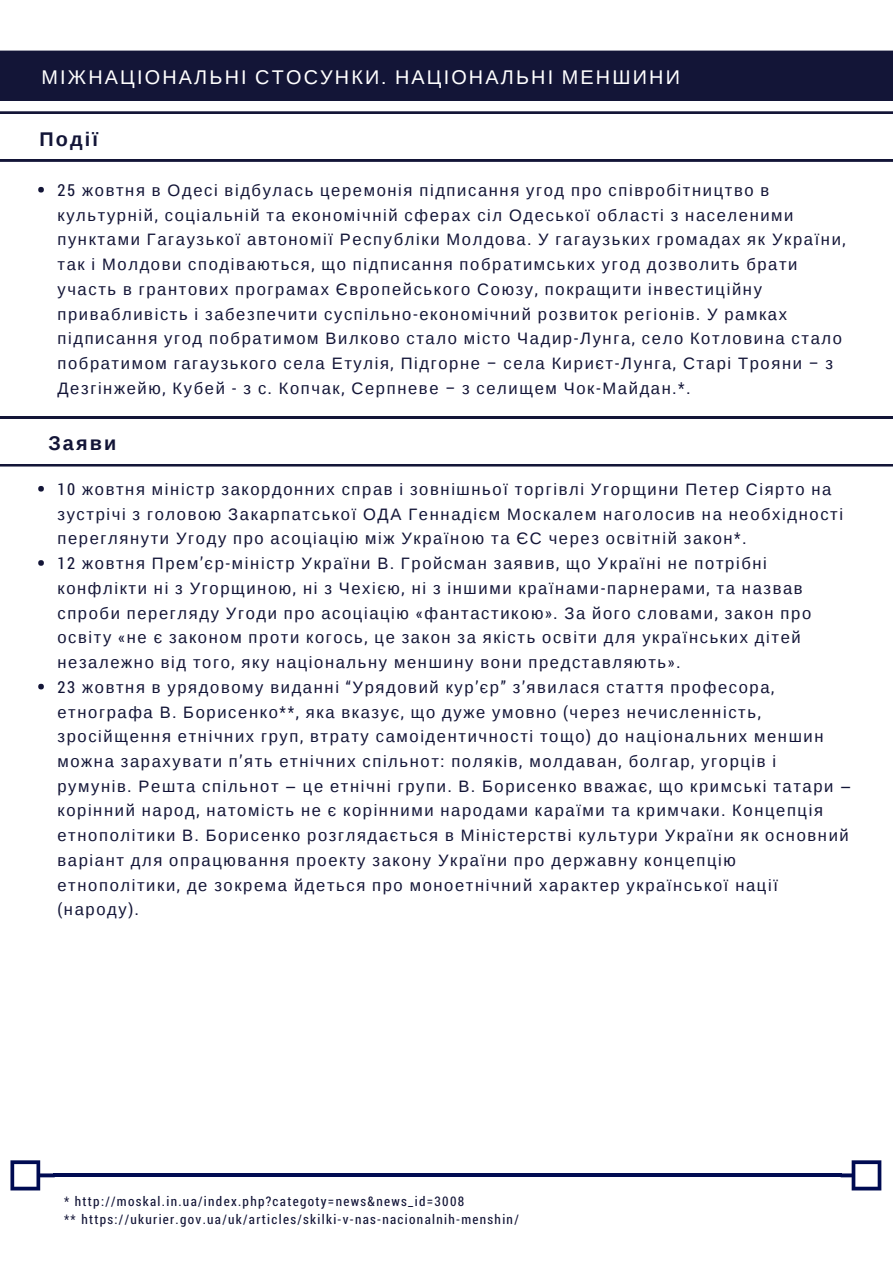
<style>
.page{position:relative;width:893px;height:1263px;background:#fff}
.page>*{position:absolute;margin:0;border:0;box-sizing:border-box;transform-origin:0 0}
.t1{font:19.8px "Liberation Sans";letter-spacing:.11em;color:#fff}
.t2{font:700 19.8px "Liberation Sans";letter-spacing:.11em;color:#131537}
.t3{font:16.5px/24.8px "Liberation Sans";letter-spacing:.1em;color:#131537}
.t4{font:13.2px/18px "Roboto Condensed";letter-spacing:.1em;color:#131537}
.s1{font-family:"Roboto Condensed"}
.s2{font-family:"DejaVu Sans"}
</style>
<div class="page">
<div style="left:0;top:51px;width:892px;height:50px;background:#131537"></div>
<hr style="left:0;top:159px;width:892px;height:3px;background:#131537">
<hr style="left:0;top:111px;width:892px;height:3px;background:#131537">
<svg style="left:38px;top:187px;width:6px;height:6px"></svg>
<hr style="left:53px;top:1173px;width:788px;height:4px;background:#000b52">
<svg style="left:840px;top:1160px;width:41px;height:30px"></svg>
<svg style="left:10px;top:1160px;width:45px;height:30px"></svg>
<hr style="left:0;top:464px;width:892px;height:2px;background:#131537">
<hr style="left:0;top:416px;width:892px;height:2px;background:#131537">
<svg style="left:38px;top:486px;width:6px;height:6px"></svg>
<svg style="left:38px;top:560px;width:6px;height:6px"></svg>
<svg style="left:38px;top:684px;width:6px;height:5px"></svg>
<p class="t1" style="left:42px;top:66px;width:639px">МІЖНАЦІОНАЛЬНІ СТОСУНКИ<span class="s1">.</span> НАЦІОНАЛЬНІ МЕНШИНИ</p>
<p class="t2" style="left:39px;top:128px;width:60px">Події</p>
<p class="t3" style="left:57px;top:178px;width:789px"><span class="s1">25</span> жовтня в Одесі відбулась церемонія підписання угод про співробітництво в культурній<span class="s1">,</span> соціальній та економічній сферах сіл Одеської області з населеними пунктами Гагаузької автономії Республіки Молдова<span class="s1">.</span> У гагаузьких громадах як України<span class="s1">, </span>так і Молдови сподіваються<span class="s1">,</span> що підписання побратимських угод дозволить брати участь в грантових програмах Європейського Союзу<span class="s1">,</span> покращити інвестиційну привабливість і забезпечити суспільно<span class="s1">-</span>економічний розвиток регіонів<span class="s1">.</span> У рамках підписання угод побратимом Вилково стало місто Чадир<span class="s1">-</span>Лунга<span class="s1">,</span> село Котловина стало побратимом гагаузького села Етулія<span class="s1">,</span> Підгорне <span class="s1">–</span> села Кириєт<span class="s1">-</span>Лунга<span class="s1">,</span> Старі Трояни <span class="s1">–</span> з Дезгінжейю<span class="s1">,</span> Кубей <span class="s1">-</span> з с<span class="s1">.</span> Копчак<span class="s1">,</span> Серпневе <span class="s1">–</span> з селищем Чок<span class="s1">-</span>Майдан<span class="s1">.*.</span></p>
<p class="t2" style="left:48px;top:432px;width:70px">Заяви</p>
<p class="t3" style="left:57px;top:477px;width:795px"><span class="s1">10</span> жовтня міністр закордонних справ і зовнішньої торгівлі Угорщини Петер Сіярто на зустрічі з головою Закарпатської ОДА Геннадієм Москалем наголосив на необхідності переглянути Угоду про асоціацію між Україною та ЄС через освітній закон<span class="s1">*.<br>12</span> жовтня Прем<span class="s1">’</span>єр<span class="s1">-</span>міністр України В<span class="s1">.</span> Гройсман заявив<span class="s1">,</span> що Україні не потрібні конфлікти ні з Угорщиною<span class="s1">,</span> ні з Чехією<span class="s1">,</span> ні з іншими країнами<span class="s1">-</span>парнерами<span class="s1">,</span> та назвав спроби перегляду Угоди про асоціацію <span class="s1">«</span>фантастикою<span class="s1">».</span> За його словами<span class="s1">,</span> закон про освіту <span class="s1">«</span>не є законом проти когось<span class="s1">,</span> це закон за якість освіти для українських дітей незалежно від того<span class="s1">,</span> яку національну меншину вони представляють<span class="s1">».<br>23</span> жовтня в урядовому виданні <span class="s1">“</span>Урядовий кур<span class="s1">’</span>єр<span class="s1">”</span> з<span class="s1">’</span>явилася стаття професора<span class="s1">, </span>етнографа В<span class="s1">.</span> Борисенко<span class="s1">**,</span> яка вказує<span class="s1">,</span> що дуже умовно <span class="s1">(</span>через нечисленність<span class="s1">, </span>зросійщення етнічних груп<span class="s1">,</span> втрату самоідентичності тощо<span class="s1">)</span> до національних меншин можна зарахувати п<span class="s1">’</span>ять етнічних спільнот<span class="s1">:</span> поляків<span class="s1">,</span> молдаван<span class="s1">,</span> болгар<span class="s1">,</span> угорців і румунів<span class="s1">.</span> Решта спільнот <span class="s2">‒</span> це етнічні групи<span class="s1">.</span> В<span class="s1">.</span> Борисенко вважає<span class="s1">,</span> що кримські татари <span class="s2">‒ </span>корінний народ<span class="s1">,</span> натомість не є корінними народами караїми та кримчаки<span class="s1">.</span> Концепція етнополітики В<span class="s1">.</span> Борисенко розглядається в Міністерстві культури України як основний варіант для опрацювання проекту закону України про державну концепцію етнополітики<span class="s1">,</span> де зокрема йдеться про моноетнічний характер української нації <span class="s1">(</span>народу<span class="s1">).</span></p>
<p class="t4" style="left:64px;top:1192px;width:456px">* http://moskal.in.ua/index.php?categoty=news&amp;news_id=3008<br>** https://ukurier.gov.ua/uk/articles/skilki-v-nas-nacionalnih-menshin/</p>
</div>
